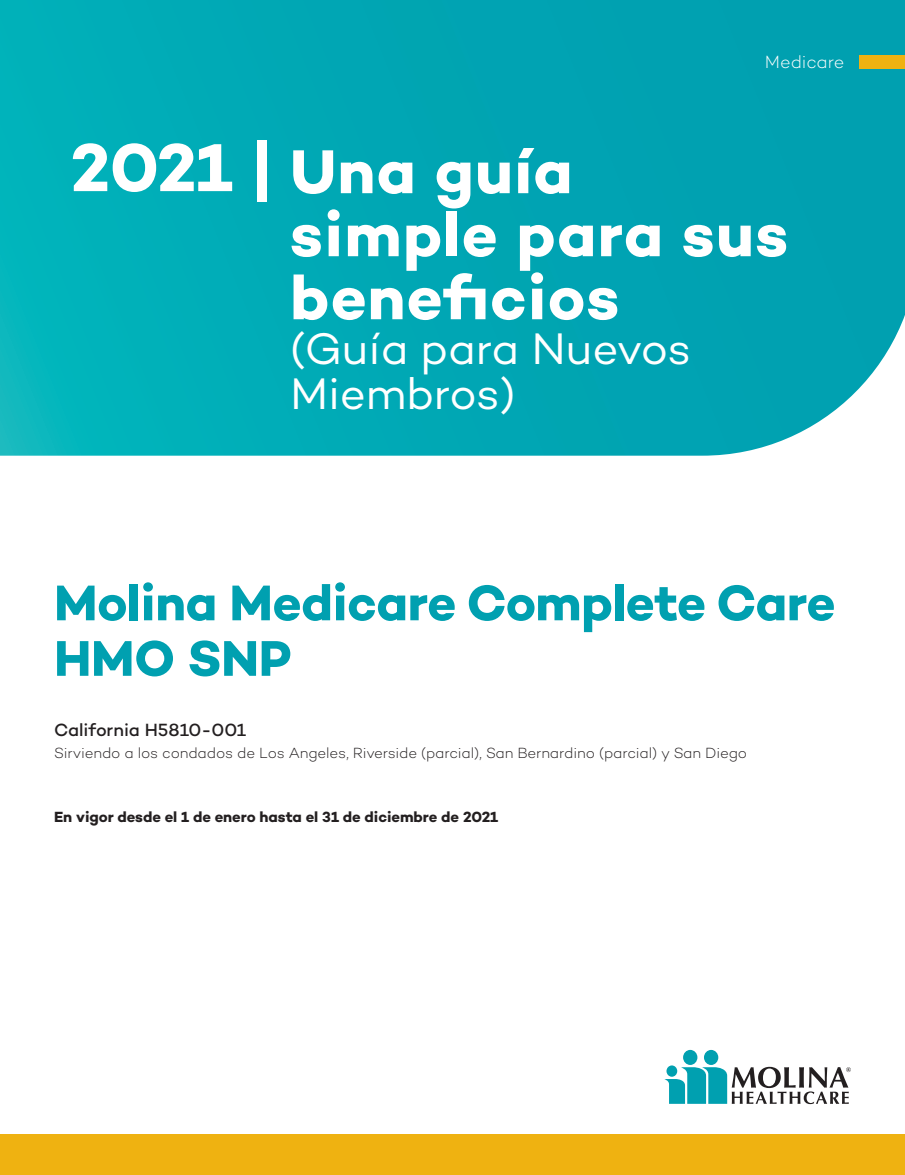
<style>
.page{position:relative;width:905px;height:1175px;background:#fff}
.page>*{position:absolute;margin:0;border:0;box-sizing:border-box;transform-origin:0 0}
.t1{font:700 63px/63px "Campton";letter-spacing:.015em;color:#fff}
.t2{font:700 51px/55.5px "Campton";letter-spacing:-.01em;color:#00a0b0}
.t3{font:45px/45px "Campton";letter-spacing:-.01em;color:#fff}
.t4{font:500 18px "Campton";color:#231f20}
.t5{font:300 18px "Campton";letter-spacing:-.01em;color:#fff}
.t6{font:300 15px "Campton";letter-spacing:-.01em;color:#231f20}
.t7{font:700 15px "Campton";letter-spacing:-.005em;color:#231f20}
.s1{font-size:69px}
</style>
<div class="page">
<svg style="left:0;top:0;width:905px;height:455px;background:#04a9b5"></svg>
<div style="left:859px;top:56px;width:46px;height:13px;background:#efb211"></div>
<div style="left:0;top:1134px;width:905px;height:41px;background:#efb211"></div>
<div style="left:704px;top:1049px;width:14px;height:16px;background:#00a0b0;border-radius:50%"></div>
<div style="left:683px;top:1049px;width:14px;height:16px;background:#00a0b0;border-radius:50%"></div>
<svg style="left:664px;top:1066px;width:187px;height:38px"></svg>
<div style="left:666px;top:1065px;width:11px;height:11px;background:#00a0b0;border-radius:50%"></div>
<p class="t5" style="left:765px;top:51px;width:81px">Medicare</p>
<h1 class="t1" style="left:290px;top:139px;width:499px;text-indent:-219px"><span class="s1">2021 |</span> Una guía simple para sus beneficios</h1>
<p class="t3" style="left:290px;top:325px;width:402px">(Guía para Nuevos<br>Miembros)</p>
<h2 class="t2" style="left:54px;top:574px;width:783px">Molina Medicare Complete Care<br>HMO SNP</h2>
<p class="t4" style="left:54px;top:719px;width:193px">California H5810-001</p>
<p class="t6" style="left:54px;top:743px;width:694px">Sirviendo a los condados de Los Angeles, Riverside (parcial), San Bernardino (parcial) y San Diego</p>
<p class="t7" style="left:54px;top:807px;width:445px">En vigor desde el 1 de enero hasta el 31 de diciembre de 2021</p>
</div>
